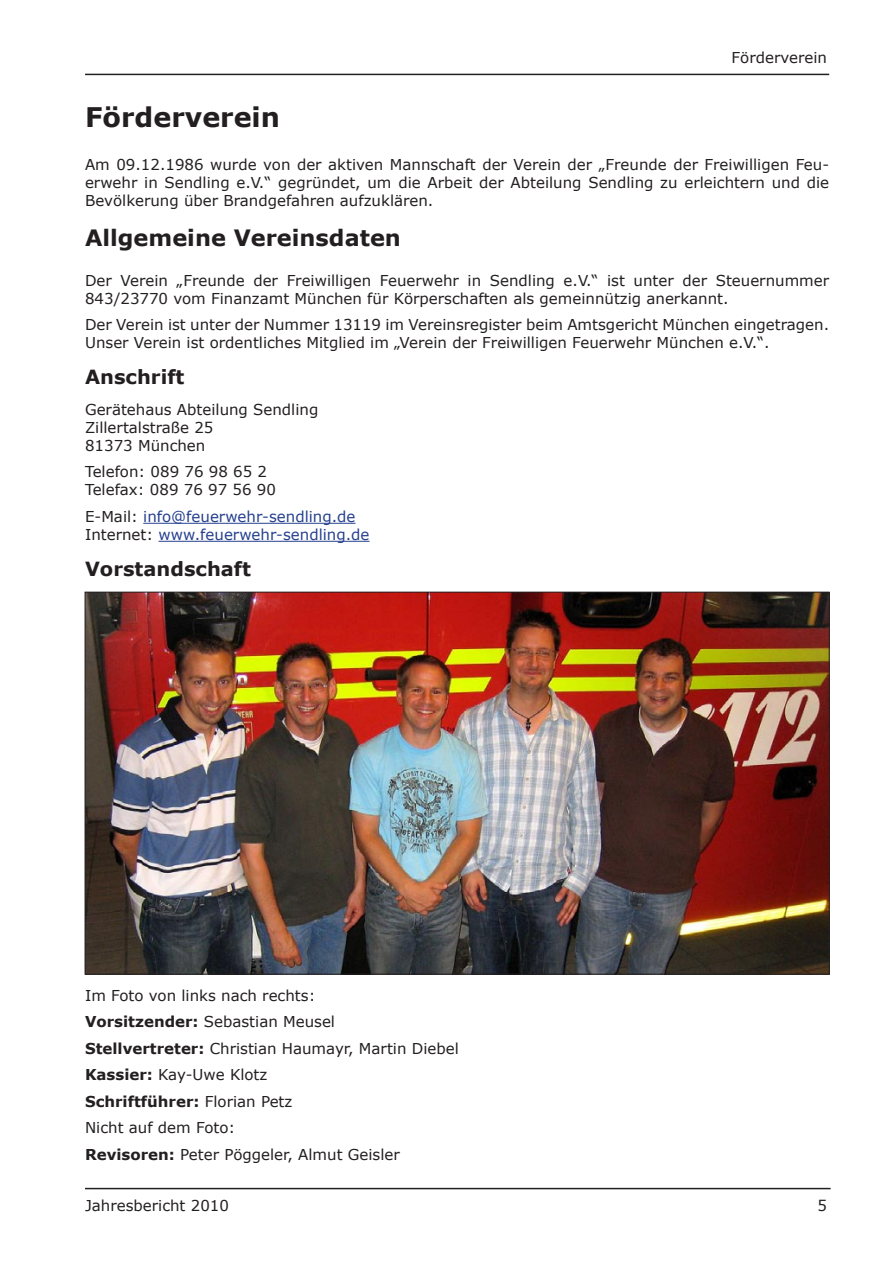
<style>
.page{position:relative;width:893px;height:1263px;background:#fff}
.page>*{position:absolute;margin:0;border:0;box-sizing:border-box;transform-origin:0 0}
.t1{font:700 27px "Verdana";color:#231f20}
.t2{font:700 22.5px "Verdana";color:#231f20}
.t3{font:700 19.5px "Verdana";color:#231f20}
.t4{font:15px/18px "Verdana";color:#231f20}
.t5{font:15px/18px "Verdana";color:#25408f}
.s1{color:#231f20}
.s2{font-weight:700}
</style>
<div class="page">
<hr style="left:85px;top:74px;width:744px;height:1px;background:#231f20">
<hr style="left:85px;top:1188px;width:746px;height:1px;background:#231f20">
<hr style="left:143px;top:523px;width:212px;height:1px;background:#25408f">
<hr style="left:159px;top:541px;width:210px;height:1px;background:#25408f">
<img style="left:87px;top:594px;width:740px;height:378px">
<p class="t4" style="left:732px;top:48px;width:97px">Förderverein</p>
<h1 class="t1" style="left:85px;top:100px;width:197px">Förderverein</h1>
<p class="t4" style="left:85px;top:156px;width:746px;text-align:justify">Am 09.12.1986 wurde von der aktiven Mannschaft der Verein der „Freunde der Freiwilligen Feu&shy;erwehr in Sendling e.V.“ gegründet, um die Arbeit der Abteilung Sendling zu erleichtern und die Bevölkerung über Brandgefahren aufzuklären.</p>
<h2 class="t2" style="left:85px;top:223px;width:317px">Allgemeine Vereinsdaten</h2>
<p class="t4" style="left:85px;top:271px;width:746px">Der Verein „Freunde der Freiwilligen Feuerwehr in Sendling e.V.“ ist unter der Steuernummer<br>843/23770 vom Finanzamt München für Körperschaften als gemeinnützig anerkannt.</p>
<p class="t4" style="left:85px;top:316px;width:746px">Der Verein ist unter der Nummer 13119 im Vereinsregister beim Amtsgericht München eingetragen.<br>Unser Verein ist ordentliches Mitglied im „Verein der Freiwilligen Feuerwehr München e.V.“.</p>
<h3 class="t3" style="left:85px;top:364px;width:101px">Anschrift</h3>
<p class="t4" style="left:85px;top:401px;width:235px">Gerätehaus Abteilung Sendling<br>Zillertalstraße 25<br>81373 München</p>
<p class="t4" style="left:85px;top:463px;width:192px">Telefon: 089 76 98 65 2<br>Telefax: 089 76 97 56 90</p>
<p class="t5" style="left:85px;top:508px;width:286px"><span class="s1">E-Mail:</span> info@feuerwehr-sendling.de<br><span class="s1">Internet:</span> www.feuerwehr-sendling.de</p>
<h3 class="t3" style="left:85px;top:556px;width:168px">Vorstandschaft</h3>
<p class="t4" style="left:85px;top:982px;width:375px;line-height:26.5px">Im Foto von links nach rechts:<br><span class="s2">Vorsitzender:</span> Sebastian Meusel<br><span class="s2">Stellvertreter:</span> Christian Haumayr, Martin Diebel<br><span class="s2">Kassier:</span> Kay-Uwe Klotz<br><span class="s2">Schriftführer:</span> Florian Petz<br>Nicht auf dem Foto:<br><span class="s2">Revisoren:</span> Peter Pöggeler, Almut Geisler</p>
<p class="t4" style="left:85px;top:1196px;width:145px">Jahresbericht 2010</p>
</div>
